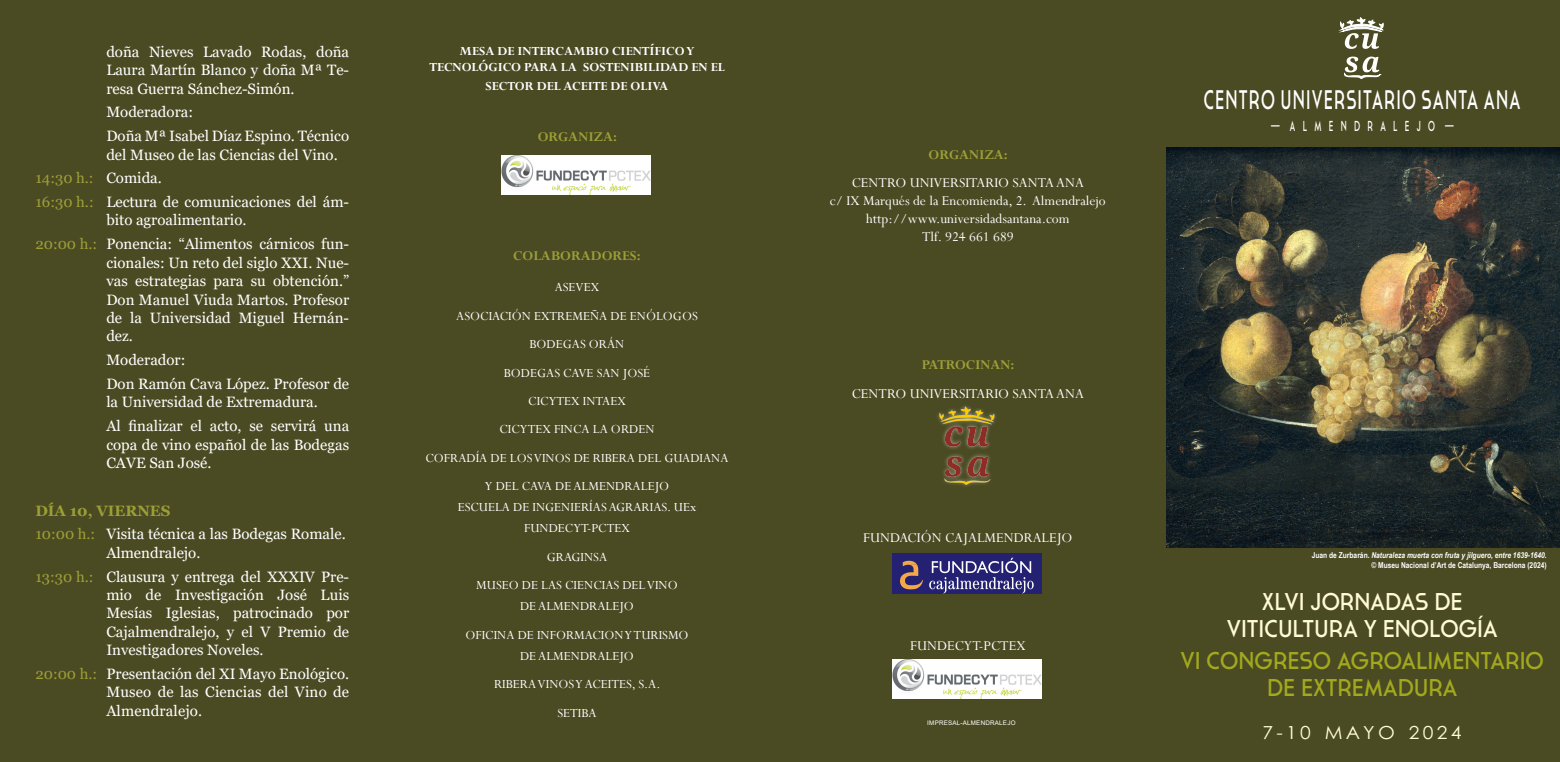
<style>
.page{position:relative;width:1560px;height:762px;background:#fff}
.page>*{position:absolute;margin:0;border:0;box-sizing:border-box;transform-origin:0 0}
.t1{font:26.88px "Cassannet Plus";letter-spacing:.065em;color:#fff;scale:.66 1}
.t2{font:24.25px/26.8px "Cassannet Plus";color:#a2a91e;text-align:center;scale:.96 1}
.t3{font:24.25px/26.8px "Cassannet Plus";color:#fffbd6;text-align:center;scale:.96 1}
.t4{font:18px "Century Gothic";letter-spacing:.17em;color:#fffbd6;scale:1.07 1}
.t5{font:15px/18.4px "Georgia";color:#fff;text-align:justify}
.t6{font:15px "Perpetua";color:#fff}
.t7{font:700 15px "Perpetua";color:#9c9f37}
.t8{font:15px "Georgia";color:#9c9f37}
.t9{font:700 15px "Georgia";color:#9c9f37}
.t10{font:14.38px "Cassannet Plus";letter-spacing:.835em;color:#fff;scale:.61 1}
.t11{font:13.75px "Perpetua";color:#fff}
.t12{font:700 13.75px/18.8px "Perpetua";color:#fff;text-align:center}
.t13{font:italic 700 8.12px "Arial Narrow";color:#fff}
.t14{font:700 8.12px "Arial Narrow";color:#fff}
.t15{font:6.25px "Arial";letter-spacing:.035em;color:#fff}
.s1{color:#fff}
.s2{color:#9c9f37}
.s3{font-style:normal}
</style>
<div class="page">
<div style="left:0;top:0;width:1559px;height:762px;background:#4a4a23"></div>
<img style="left:501px;top:155px;width:149px;height:40px">
<div style="left:892px;top:553px;width:149px;height:40px;background:#242172"></div>
<svg style="left:900px;top:561px;width:22px;height:28px"></svg>
<svg style="left:929px;top:558px;width:104px;height:35px"></svg>
<img style="left:892px;top:659px;width:149px;height:39px">
<img style="left:937px;top:406px;width:59px;height:80px">
<img style="left:1166px;top:148px;width:393px;height:400px">
<svg style="left:1344px;top:57px;width:36px;height:22px"></svg>
<svg style="left:1339px;top:17px;width:44px;height:32px"></svg>
<p class="t5" style="left:106px;top:44px;width:244px;line-height:18px">doña Nieves Lavado Rodas, doña Laura Martín Blanco y doña Mª Te&shy;resa Guerra Sánchez-Simón.</p>
<p class="t5" style="left:106px;top:103px;width:88px">Moderadora:</p>
<p class="t5" style="left:106px;top:127px;width:244px">Doña Mª Isabel Díaz Espino. Técnico del Museo de las Ciencias del Vino.</p>
<p class="t8" style="left:35px;top:169px;width:128px">14:30 h.: <span class="s1">Comida.</span></p>
<p class="t5" style="left:106px;top:193px;width:244px;text-indent:-71px"><span class="s2">16:30 h.:</span> Lectura de comunicaciones del ám&shy;bito agroalimentario.</p>
<p class="t5" style="left:106px;top:235px;width:244px;text-indent:-71px"><span class="s2">20:00 h.:</span> Ponencia: “Alimentos cárnicos fun&shy;cionales: Un reto del siglo XXI. Nue&shy;vas estrategias para su obtención.” Don Manuel Viuda Martos. Profesor de la Universidad Miguel Hernán&shy;dez.</p>
<p class="t5" style="left:106px;top:351px;width:81px">Moderador:</p>
<p class="t5" style="left:106px;top:375px;width:244px">Don Ramón Cava López. Profesor de la Universidad de Extremadura.</p>
<p class="t5" style="left:106px;top:417px;width:244px">Al finalizar el acto, se servirá una copa de vino español de las Bodegas CAVE San José.</p>
<p class="t9" style="left:35px;top:501px;width:137px">DÍA 10, VIERNES</p>
<p class="t5" style="left:106px;top:525px;width:241px;text-indent:-71px"><span class="s2">10:00 h.:</span> Visita técnica a las Bodegas Romale.<br>Almendralejo.</p>
<p class="t5" style="left:106px;top:567px;width:244px;text-indent:-71px"><span class="s2">13:30 h.:</span> Clausura y entrega del XXXIV Pre&shy;mio de Investigación José Luis Mesías Iglesias, patrocinado por Cajalmendralejo, y el V Premio de Investigadores Noveles.</p>
<p class="t5" style="left:106px;top:665px;width:244px;text-indent:-71px"><span class="s2">20:00 h.:</span> Presentación del XI Mayo Enológico.<br>Museo de las Ciencias del Vino de Almendralejo.</p>
<p class="t12" style="left:459px;top:41px;width:236px">MESA DE INTERCAMBIO CIENTÍFICO Y</p>
<p class="t12" style="left:429px;top:58px;width:297px">TECNOLÓGICO PARA LA SOSTENIBILIDAD EN EL<br>SECTOR DEL ACEITE DE OLIVA</p>
<p class="t7" style="left:537px;top:127px;width:81px">ORGANIZA:</p>
<p class="t7" style="left:513px;top:246px;width:129px">COLABORADORES:</p>
<p class="t11" style="left:554px;top:279px;width:46px">ASEVEX</p>
<p class="t11" style="left:456px;top:307px;width:243px">ASOCIACIÓN EXTREMEÑA DE ENÓLOGOS</p>
<p class="t11" style="left:529px;top:335px;width:96px">BODEGAS ORÁN</p>
<p class="t11" style="left:504px;top:364px;width:148px">BODEGAS CAVE SAN JOSÉ</p>
<p class="t11" style="left:528px;top:392px;width:99px">CICYTEX INTAEX</p>
<p class="t11" style="left:499px;top:420px;width:156px">CICYTEX FINCA LA ORDEN</p>
<p class="t11" style="left:425px;top:449px;width:305px">COFRADÍA DE LOS VINOS DE RIBERA DEL GUADIANA</p>
<p class="t11" style="left:485px;top:477px;width:186px">Y DEL CAVA DE ALMENDRALEJO</p>
<p class="t11" style="left:457px;top:498px;width:240px">ESCUELA DE INGENIERÍAS AGRARIAS. UEx</p>
<p class="t11" style="left:524px;top:520px;width:107px">FUNDECYT-PCTEX</p>
<p class="t11" style="left:547px;top:548px;width:62px">GRAGINSA</p>
<p class="t11" style="left:476px;top:576px;width:203px">MUSEO DE LAS CIENCIAS DEL VINO</p>
<p class="t11" style="left:520px;top:598px;width:115px">DE ALMENDRALEJO</p>
<p class="t11" style="left:465px;top:626px;width:225px">OFICINA DE INFORMACION Y TURISMO</p>
<p class="t11" style="left:520px;top:647px;width:115px">DE ALMENDRALEJO</p>
<p class="t11" style="left:494px;top:676px;width:168px">RIBERA VINOS Y ACEITES, S.A.</p>
<p class="t11" style="left:557px;top:704px;width:41px">SETIBA</p>
<p class="t7" style="left:928px;top:145px;width:81px">ORGANIZA:</p>
<p class="t6" style="left:851px;top:174px;width:234px">CENTRO UNIVERSITARIO SANTA ANA</p>
<p class="t6" style="left:829px;top:192px;width:277px">c/ IX Marqués de la Encomienda, 2. Almendralejo</p>
<p class="t6" style="left:866px;top:210px;width:205px">http://www.universidadsantana.com</p>
<p class="t6" style="left:921px;top:228px;width:93px">Tlf. 924 661 689</p>
<p class="t7" style="left:921px;top:355px;width:94px">PATROCINAN:</p>
<p class="t6" style="left:851px;top:384px;width:234px">CENTRO UNIVERSITARIO SANTA ANA</p>
<p class="t6" style="left:863px;top:528px;width:211px">FUNDACIÓN CAJALMENDRALEJO</p>
<p class="t6" style="left:910px;top:636px;width:117px">FUNDECYT-PCTEX</p>
<p class="t15" style="left:927px;top:718px;width:90px">IMPRESAL-ALMENDRALEJO</p>
<p class="t1" style="left:1203px;top:83px;width:481px">CENTRO UNIVERSITARIO SANTA ANA</p>
<p class="t10" style="left:1270px;top:118px;width:303px">— ALMENDRALEJO —</p>
<p class="t13" style="left:1311px;top:549px;width:236px"><span class="s3">Juan de Zurbarán.</span> Naturaleza muerta con fruta y jilguero, entre 1639-1640.</p>
<p class="t14" style="left:1371px;top:559px;width:177px">© Museu Nacional d’Art de Catalunya, Barcelona (2024)</p>
<p class="t3" style="left:1226px;top:588px;width:284px">XLVI JORNADAS DE<br>VITICULTURA Y ENOLOGÍA</p>
<p class="t2" style="left:1180px;top:647px;width:380px">VI CONGRESO AGROALIMENTARIO<br>DE EXTREMADURA</p>
<p class="t4" style="left:1262px;top:720px;width:187px">7-10 MAYO 2024</p>
</div>
